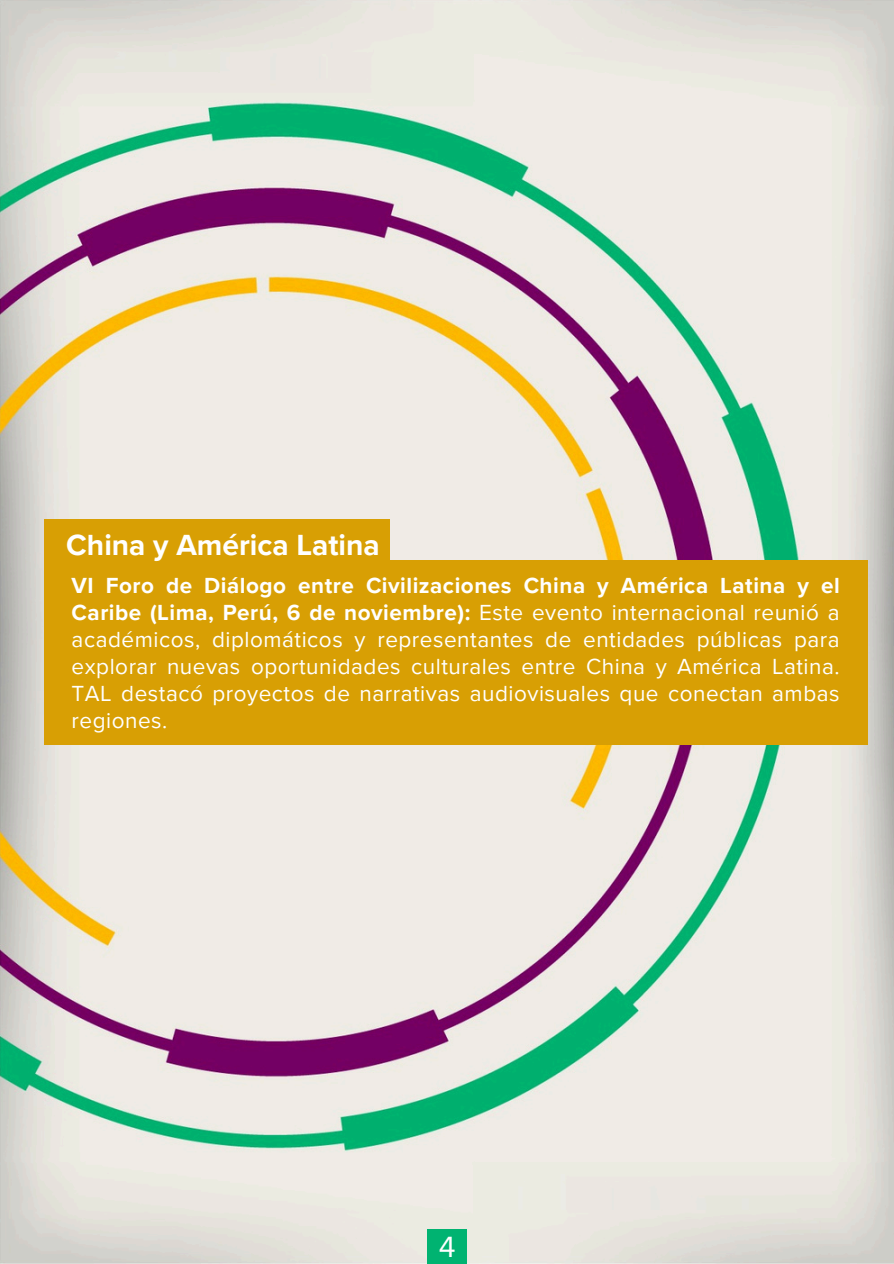
<style>
.page{position:relative;width:894px;height:1264px;background:#fff}
.page>*{position:absolute;margin:0;border:0;box-sizing:border-box;transform-origin:0 0}
.t1{font:30.15px "Proxima Nova";color:#fff}
.t2{font:700 30px "Proxima Nova";color:#fff}
.t3{font:22.5px/27px "Proxima Nova";letter-spacing:.025em;color:#fff;text-align:justify}
.s1{font-weight:700}
</style>
<div class="page">
<img style="left:0;top:0;width:893px;height:1263px">
<div style="left:427px;top:1228px;width:39px;height:35px;background:#00b371"></div>
<div style="left:44px;top:519px;width:345px;height:58px;background:#d89f04"></div>
<div style="left:44px;top:559px;width:823px;height:185px;background:#d89f04"></div>
<p class="t2" style="left:66px;top:528px;width:315px">China y América Latina</p>
<p class="t3" style="left:72px;top:572px;width:769px"><span class="s1">VI Foro de Diálogo entre Civilizaciones China y América Latina y el Caribe (Lima, Perú, 6 de noviembre):</span> Este evento internacional reunió a académicos, diplomáticos y representantes de entidades públicas para explorar nuevas oportunidades culturales entre China y América Latina.<br>TAL destacó proyectos de narrativas audiovisuales que conectan ambas regiones.</p>
<h1 class="t1" style="left:438px;top:1229px;width:18px">4</h1>
</div>
